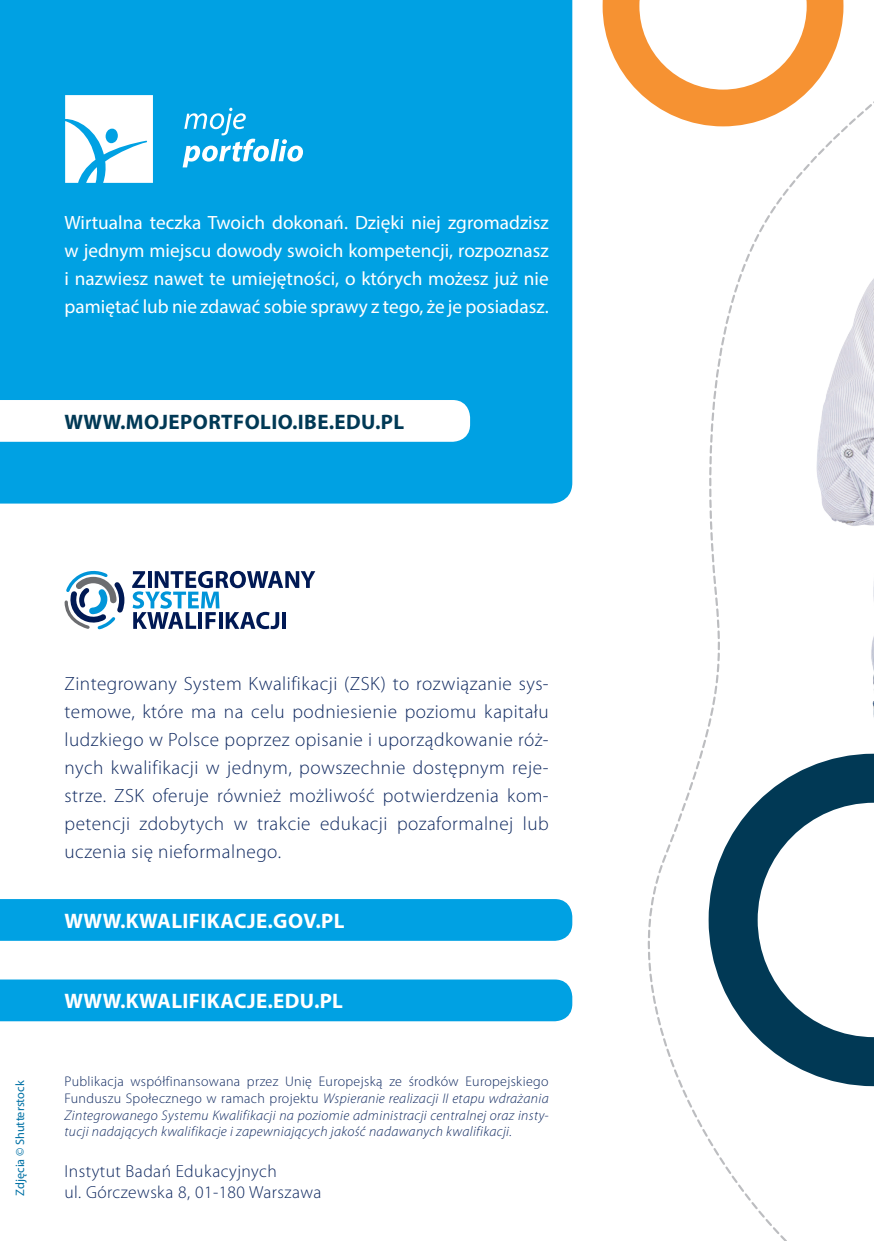
<style>
.page{position:relative;width:874px;height:1241px;background:#fff}
.page>*{position:absolute;margin:0;border:0;box-sizing:border-box;transform-origin:0 0}
.t1{font:700 21px "Myriad Pro";letter-spacing:.02em;color:#fff}
.t2{font:700 21px "Myriad Pro";letter-spacing:.02em;color:#013955}
.t3{font:300 19.25px/28px "Myriad Pro";letter-spacing:.025em;color:#0f2960;text-align:justify}
.t4{font:19.25px/28px "Myriad Pro";color:#fff;text-align:justify}
.t5{font:300 17.5px "Myriad Pro";letter-spacing:.025em;color:#0f2960}
.t6{font:italic 300 14px/16.8px "Myriad Pro";letter-spacing:.025em;color:#0f2960;text-align:justify}
.t7{font:12.25px "Myriad Pro";color:#0071a5}
.s1{font-style:normal}
</style>
<div class="page">
<svg style="left:647px;top:868px;width:13px;height:158px"></svg>
<svg style="left:660px;top:587px;width:213px;height:653px"></svg>
<div style="left:0;top:0;width:572px;height:503px;background:#00a1e3"></div>
<img style="left:794px;top:587px;width:79px;height:328px">
<svg style="left:64px;top:570px;width:251px;height:59px"></svg>
<div style="left:0;top:899px;width:572px;height:41px;background:#00a1e3"></div>
<div style="left:0;top:979px;width:572px;height:42px;background:#00a1e3"></div>
<svg style="left:0;top:400px;width:470px;height:41px"></svg>
<svg style="left:602px;top:0;width:271px;height:587px"></svg>
<svg style="left:182px;top:108px;width:121px;height:59px"></svg>
<svg style="left:65px;top:95px;width:88px;height:88px"></svg>
<p class="t4" style="left:64px;top:208px;width:485px">Wirtualna teczka Twoich dokonań. Dzięki niej zgromadzisz w jednym miejscu dowody swoich kompetencji, rozpoznasz i nazwiesz nawet te umiejętności, o których możesz już nie pamiętać lub nie zdawać sobie sprawy z tego, że je posiadasz.</p>
<p class="t2" style="left:64px;top:408px;width:341px">WWW.MOJEPORTFOLIO.IBE.EDU.PL</p>
<p class="t7" style="left:12px;top:1195px;width:117px;rotate:-90deg">Zdjęcia © Shutterstock</p>
<p class="t3" style="left:64px;top:669px;width:485px">Zintegrowany System Kwalifikacji (ZSK) to rozwiązanie sys&shy;temowe, które ma na celu podniesienie poziomu kapitału ludzkiego w Polsce poprzez opisanie i uporządkowanie róż&shy;nych kwalifikacji w jednym, powszechnie dostępnym reje&shy;strze. ZSK oferuje również możliwość potwierdzenia kom&shy;petencji zdobytych w trakcie edukacji pozaformalnej lub uczenia się nieformalnego.</p>
<p class="t1" style="left:64px;top:906px;width:281px">WWW.KWALIFIKACJE.GOV.PL</p>
<p class="t1" style="left:64px;top:987px;width:280px">WWW.KWALIFIKACJE.EDU.PL</p>
<p class="t6" style="left:64px;top:1073px;width:485px"><span class="s1">Publikacja współfinansowana przez Unię Europejską ze środków Europejskiego Funduszu Społecznego w ramach projektu</span> Wspieranie realizacji II etapu wdrażania Zintegrowanego Systemu Kwalifikacji na poziomie administracji centralnej oraz insty&shy;tucji nadających kwalifikacje i zapewniających jakość nadawanych kwalifikacji.</p>
<p class="t5" style="left:64px;top:1161px;width:214px">Instytut Badań Edukacyjnych</p>
<p class="t5" style="left:64px;top:1182px;width:258px">ul. Górczewska 8, 01-180 Warszawa</p>
</div>
